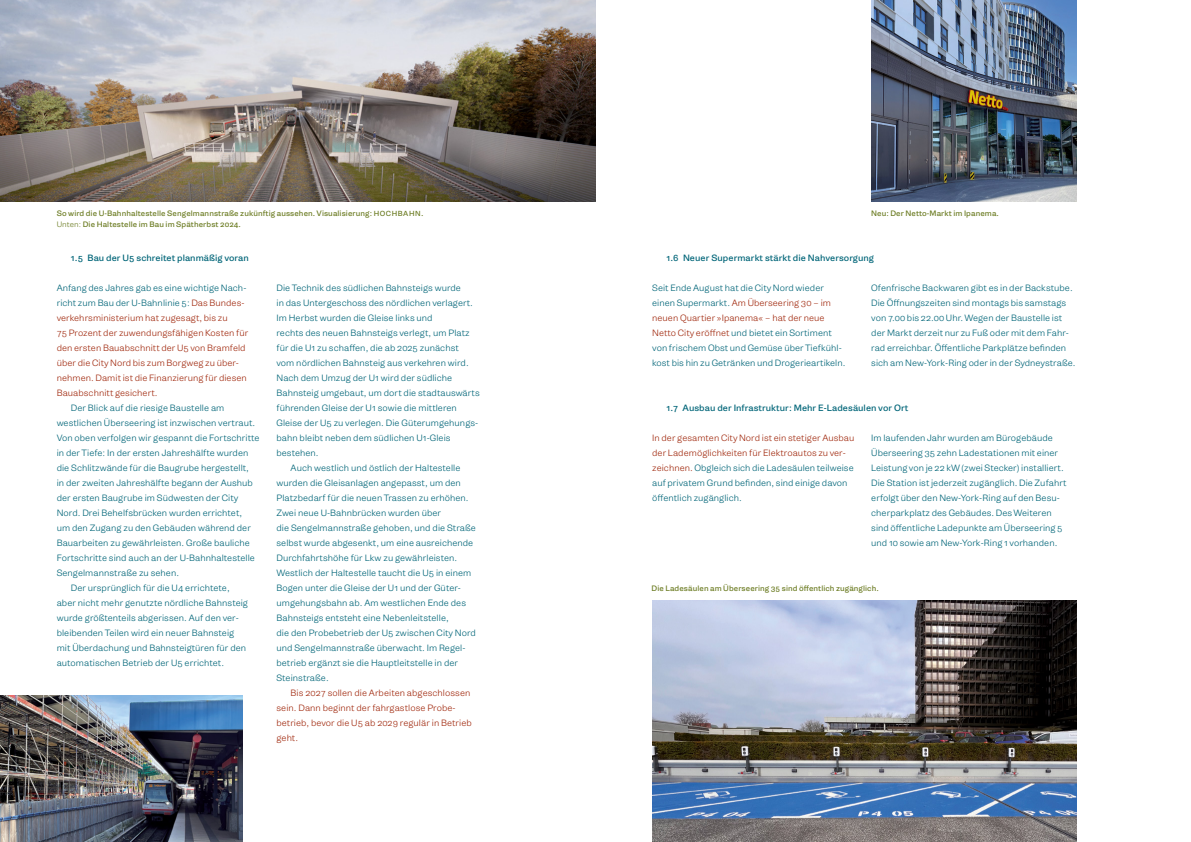
<style>
.page{position:relative;width:1191px;height:842px;background:#fff}
.page>*{position:absolute;margin:0;border:0;box-sizing:border-box;transform-origin:0 0}
.grund{font:300 8.7px/15px "Gira Sans";letter-spacing:.005em;color:#006578}
.grund_oE{font:300 8.7px/15px "Gira Sans";letter-spacing:.005em;color:#006578}
.grund_oE-2{font:300 8.7px/15px "Gira Sans";letter-spacing:.005em;color:#a12a0f}
.ue02{font:8.7px "Gira Sans";letter-spacing:.005em;color:#006578}
.grund-2{font:300 8.7px/15px "Gira Sans";letter-spacing:.005em;color:#a12a0f}
.BU{font:7.5px/10.5px "Gira Sans";letter-spacing:.01em;color:#6c7c23}
.s1{font-size:7px}
.s2{font-weight:300}
.s3{color:#006578}
.s4{color:#a12a0f}
</style>
<div class="page">
<img style="left:2px;top:2px;width:593px;height:199px">
<img style="left:871px;top:2px;width:205px;height:199px">
<img style="left:2px;top:696px;width:241px;height:144px">
<img style="left:652px;top:600px;width:424px;height:240px">
<hr style="left:595px;top:0;width:1px;height:842px;background:#000">
<p class="BU" style="left:57px;top:208px;width:368px">So wird die U-Bahnhaltestelle Sengelmannstraße zukünftig aussehen. Visualisierung: <span class="s1">HOCHBAHN</span>.<br><span class="s2">Unten:</span> Die Haltestelle im Bau im Spätherbst 2024.</p>
<p class="BU" style="left:871px;top:208px;width:129px">Neu: Der Netto-Markt im Ipanema.</p>
<p class="ue02" style="left:71px;top:252px;width:179px">1.5 Bau der U5 schreitet planmäßig voran</p>
<p class="grund_oE-2" style="left:57px;top:280px;width:193px"><span class="s3">Anfang des Jahres gab es eine wichtige Nach&shy;richt zum Bau der U-Bahnlinie 5:</span> Das Bundes&shy;verkehrsministerium hat zugesagt, bis zu<br>75 Prozent der zuwendungsfähigen Kosten für den ersten Bauabschnitt der U5 von Bramfeld über die City Nord bis zum Borgweg zu über&shy;nehmen. Damit ist die Finanzierung für diesen Bauabschnitt gesichert.</p>
<p class="grund" style="left:57px;top:400px;width:204px;text-indent:14px">Der Blick auf die riesige Baustelle am westlichen Überseering ist inzwischen vertraut.<br>Von oben verfolgen wir gespannt die Fortschritte in der Tiefe: In der ersten Jahreshälfte wurden die Schlitzwände für die Baugrube hergestellt,<br>in der zweiten Jahreshälfte begann der Aushub der ersten Baugrube im Südwesten der City Nord. Drei Behelfsbrücken wurden errichtet,<br>um den Zugang zu den Gebäuden während der Bauarbeiten zu gewährleisten. Große bauliche Fortschritte sind auch an der U-Bahnhaltestelle Sengelmannstraße zu sehen.</p>
<p class="grund" style="left:57px;top:580px;width:193px;text-indent:14px">Der ursprünglich für die U4 errichtete, aber nicht mehr genutzte nördliche Bahnsteig wurde größtenteils abgerissen. Auf den ver&shy;bleibenden Teilen wird ein neuer Bahnsteig mit Überdachung und Bahnsteigtüren für den automatischen Betrieb der U5 errichtet.</p>
<p class="grund" style="left:276px;top:280px;width:205px">Die Technik des südlichen Bahnsteigs wurde<br>in das Untergeschoss des nördlichen verlagert.<br>Im Herbst wurden die Gleise links und<br>rechts des neuen Bahnsteigs verlegt, um Platz für die U1 zu schaffen, die ab 2025 zunächst<br>vom nördlichen Bahnsteig aus verkehren wird.<br>Nach dem Umzug der U1 wird der südliche Bahnsteig umgebaut, um dort die stadtauswärts führenden Gleise der U1 sowie die mittleren Gleise der U5 zu verlegen. Die Güterumgehungs&shy;bahn bleibt neben dem südlichen U1-Gleis bestehen.</p>
<p class="grund" style="left:276px;top:460px;width:201px;text-indent:14px">Auch westlich und östlich der Haltestelle wurden die Gleisanlagen angepasst, um den Platzbedarf für die neuen Trassen zu erhöhen.<br>Zwei neue U-Bahnbrücken wurden über<br>die Sengelmannstraße gehoben, und die Straße selbst wurde abgesenkt, um eine ausreichende Durchfahrtshöhe für Lkw zu gewährleisten.<br>Westlich der Haltestelle taucht die U5 in einem Bogen unter die Gleise der U1 und der Güter&shy;umgehungsbahn ab. Am westlichen Ende des Bahnsteigs entsteht eine Nebenleitstelle,<br>die den Probebetrieb der U5 zwischen City Nord und Sengelmannstraße überwacht. Im Regel&shy;betrieb ergänzt sie die Hauptleitstelle in der Steinstraße.</p>
<p class="grund-2" style="left:276px;top:685px;width:197px;text-indent:14px">Bis 2027 sollen die Arbeiten abgeschlossen sein. Dann beginnt der fahrgastlose Probe&shy;betrieb, bevor die U5 ab 2029 regulär in Betrieb geht.</p>
<p class="ue02" style="left:666px;top:252px;width:209px">1.6 Neuer Supermarkt stärkt die Nahversorgung</p>
<p class="grund_oE" style="left:652px;top:280px;width:195px">Seit Ende August hat die City Nord wieder einen Supermarkt. <span class="s4">Am Überseering 30 – im neuen Quartier »Ipanema« – hat der neue Netto City eröffnet</span> und bietet ein Sortiment von frischem Obst und Gemüse über Tiefkühl&shy;kost bis hin zu Getränken und Drogerieartikeln.</p>
<p class="grund_oE" style="left:871px;top:280px;width:206px">Ofenfrische Backwaren gibt es in der Backstube.<br>Die Öffnungszeiten sind montags bis samstags von 7.00 bis 22.00 Uhr. Wegen der Baustelle ist der Markt derzeit nur zu Fuß oder mit dem Fahr&shy;rad erreichbar. Öffentliche Parkplätze befinden sich am New-York-Ring oder in der Sydneystraße.</p>
<p class="ue02" style="left:666px;top:402px;width:243px">1.7 Ausbau der Infrastruktur: Mehr E-Ladesäulen vor Ort</p>
<p class="grund_oE" style="left:652px;top:430px;width:204px"><span class="s4">In der gesamten City Nord ist ein stetiger Ausbau der Lademöglichkeiten für Elektroautos zu ver&shy;zeichnen.</span> Obgleich sich die Ladesäulen teilweise auf privatem Grund befinden, sind einige davon öffentlich zugänglich.</p>
<p class="grund_oE" style="left:871px;top:430px;width:197px">Im laufenden Jahr wurden am Bürogebäude Überseering 35 zehn Ladestationen mit einer Leistung von je 22 kW (zwei Stecker) installiert.<br>Die Station ist jederzeit zugänglich. Die Zufahrt erfolgt über den New-York-Ring auf den Besu&shy;cherparkplatz des Gebäudes. Des Weiteren sind öffentliche Ladepunkte am Überseering 5 und 10 sowie am New-York-Ring 1 vorhanden.</p>
<p class="BU" style="left:651px;top:583px;width:229px">Die Ladesäulen am Überseering 35 sind öffentlich zugänglich.</p>
</div>
